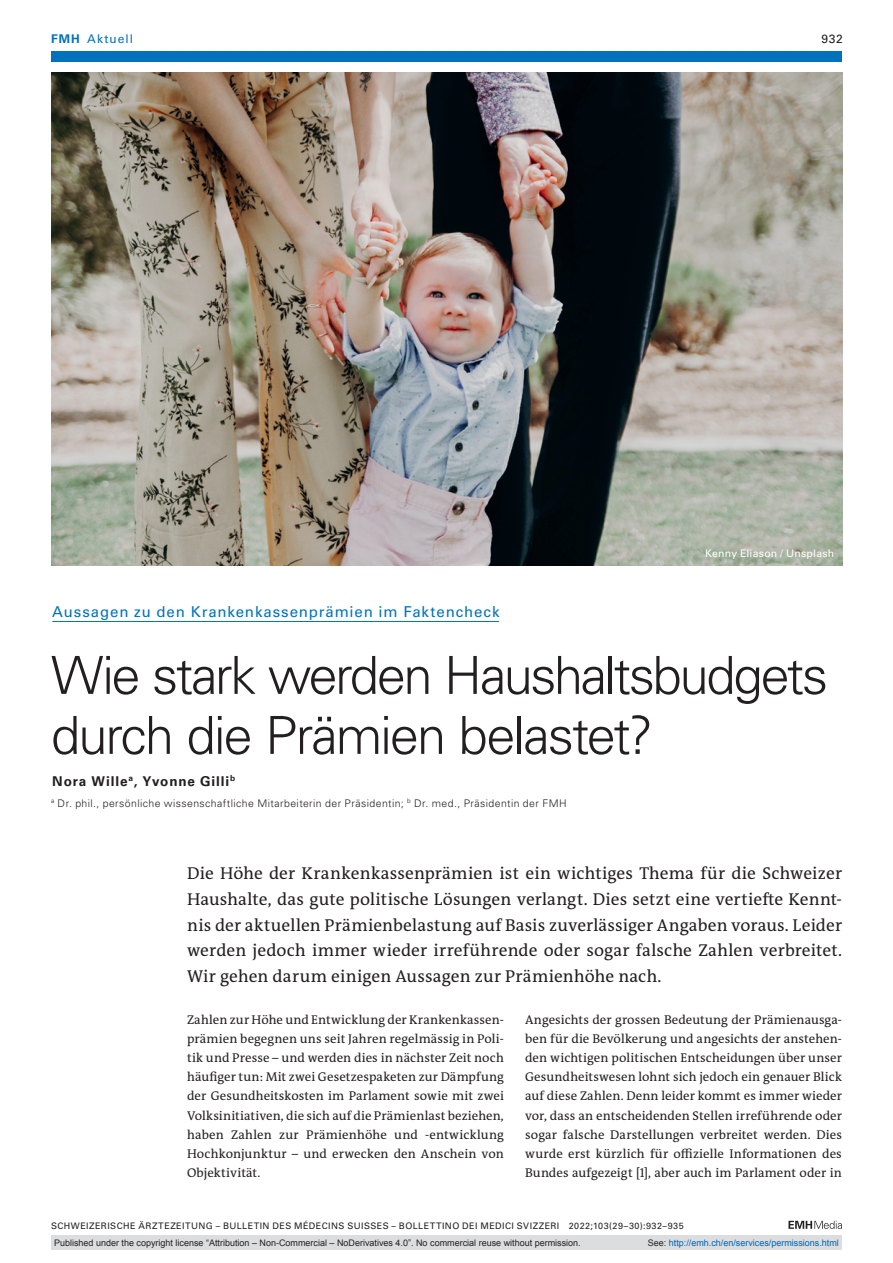
<style>
.page{position:relative;width:893px;height:1263px;background:#fff}
.page>*{position:absolute;margin:0;border:0;box-sizing:border-box;transform-origin:0 0}
.article-title{font:300 52.5px/60px "Univers LT Std";letter-spacing:-.045em;color:#231f20}
.section-pl{font:17.25px/25.5px "The Antiqua B W5 Plain";letter-spacing:.01em;color:#231f20;text-align:justify}
.pre-heading{font:15px "Univers LT Std";letter-spacing:.06em;color:#0072bc}
.author-notes{font:700 13.5px "Univers LT Std";letter-spacing:.065em;color:#231f20}
.section-pn{font:12.75px/19.2px "The Antiqua B W5 Plain";letter-spacing:.005em;color:#231f20;text-align:justify}
.ressort{font:12px "Univers LT Std";letter-spacing:.085em;color:#0072bc}
.ressort-2{font:12px "Univers LT Std";color:#231f20}
.aff{font:300 10.5px "Univers LT Std";letter-spacing:.04em;color:#231f20}
.fig-caption{font:10.5px "Univers LT Std";letter-spacing:.015em;color:#fff}
.t1{font:9px "Arial";color:#231f20}
.fusszeile{font:9px "Univers LT Std";letter-spacing:.05em;color:#231f20}
.t2{font:9px "Arial";color:#0066b3}
.s1{font-weight:700}
.s2{color:#231f20}
</style>
<div class="page">
<svg style="left:788px;top:1221px;width:54px;height:8px"></svg>
<div style="left:51px;top:51px;width:791px;height:11px;background:#0072bc"></div>
<hr style="left:52px;top:621px;width:447px;height:1px;background:#0072bc">
<img style="left:51px;top:72px;width:792px;height:494px">
<div style="left:51px;top:1235px;width:791px;height:15px;background:#dcdddf"></div>
<p class="ressort" style="left:51px;top:31px;width:84px"><span class="s1">FMH</span> Aktuell</p>
<p class="ressort-2" style="left:822px;top:31px;width:23px">932</p>
<p class="fig-caption" style="left:705px;top:547px;width:131px">Kenny Eliason / Unsplash</p>
<p class="pre-heading" style="left:52px;top:603px;width:449px">Aussagen zu den Krankenkassenprämien im Faktencheck</p>
<p class="article-title" style="left:51px;top:645px;width:779px">Wie stark werden Haushaltsbudgets durch die Prämien belastet?</p>
<p class="author-notes" style="left:52px;top:773px;width:185px">Nora Wille<sup>a</sup>, Yvonne Gilli<sup>b</sup></p>
<p class="aff" style="left:51px;top:797px;width:517px"><sup>a</sup> Dr. phil., persönliche wissenschaftliche Mitarbeiterin der Präsidentin; <sup>b</sup> Dr. med., Präsidentin der FMH</p>
<p class="section-pl" style="left:187px;top:861px;width:656px">Die Höhe der Krankenkassenprämien ist ein wichtiges Thema für die Schweizer Haushalte, das gute politische Lösungen verlangt. Dies setzt eine vertiefte Kennt&shy;nis der aktuellen Prämienbelastung auf Basis zuverlässiger Angaben voraus. Leider werden jedoch immer wieder irreführende oder sogar falsche Zahlen verbreitet.<br>Wir gehen darum einigen Aussagen zur Prämienhöhe nach.</p>
<p class="section-pn" style="left:187px;top:1010px;width:318px">Zahlen zur Höhe und Entwicklung der Krankenkassen&shy;prämien begegnen uns seit Jahren regelmässig in Poli&shy;tik und Presse – und werden dies in nächster Zeit noch häufiger tun: Mit zwei Gesetzespaketen zur Dämpfung der Gesundheitskosten im Parlament sowie mit zwei Volksinitiativen, die sich auf die Prämienlast beziehen, haben Zahlen zur Prämienhöhe und -entwicklung Hochkonjunktur – und erwecken den Anschein von Objektivität.</p>
<p class="section-pn" style="left:525px;top:1010px;width:318px">Angesichts der grossen Bedeutung der Prämienausga&shy;ben für die Bevölkerung und angesichts der anstehen&shy;den wichtigen politischen Entscheidungen über unser Gesundheitswesen lohnt sich jedoch ein genauer Blick auf diese Zahlen. Denn leider kommt es immer wieder vor, dass an entscheidenden Stellen irreführende oder sogar falsche Darstellungen verbreitet werden. Dies wurde erst kürzlich für offizielle Informationen des Bundes aufgezeigt [1], aber auch im Parlament oder in</p>
<p class="fusszeile" style="left:51px;top:1220px;width:634px">SCHWEIZERISCHE ÄRZTEZEITUNG – BULLETIN DES MÉDECINS SUISSES – BOLLETTINO DEI MEDICI SVIZZERI 2022;103(29–30):932–935</p>
<p class="t1" style="left:54px;top:1237px;width:528px">Published under the copyright license “Attribution – Non-Commercial – NoDerivatives 4.0”. No commercial reuse without permission.</p>
<p class="t2" style="left:648px;top:1237px;width:193px"><span class="s2">See:</span> http://emh.ch/en/services/permissions.html</p>
</div>
